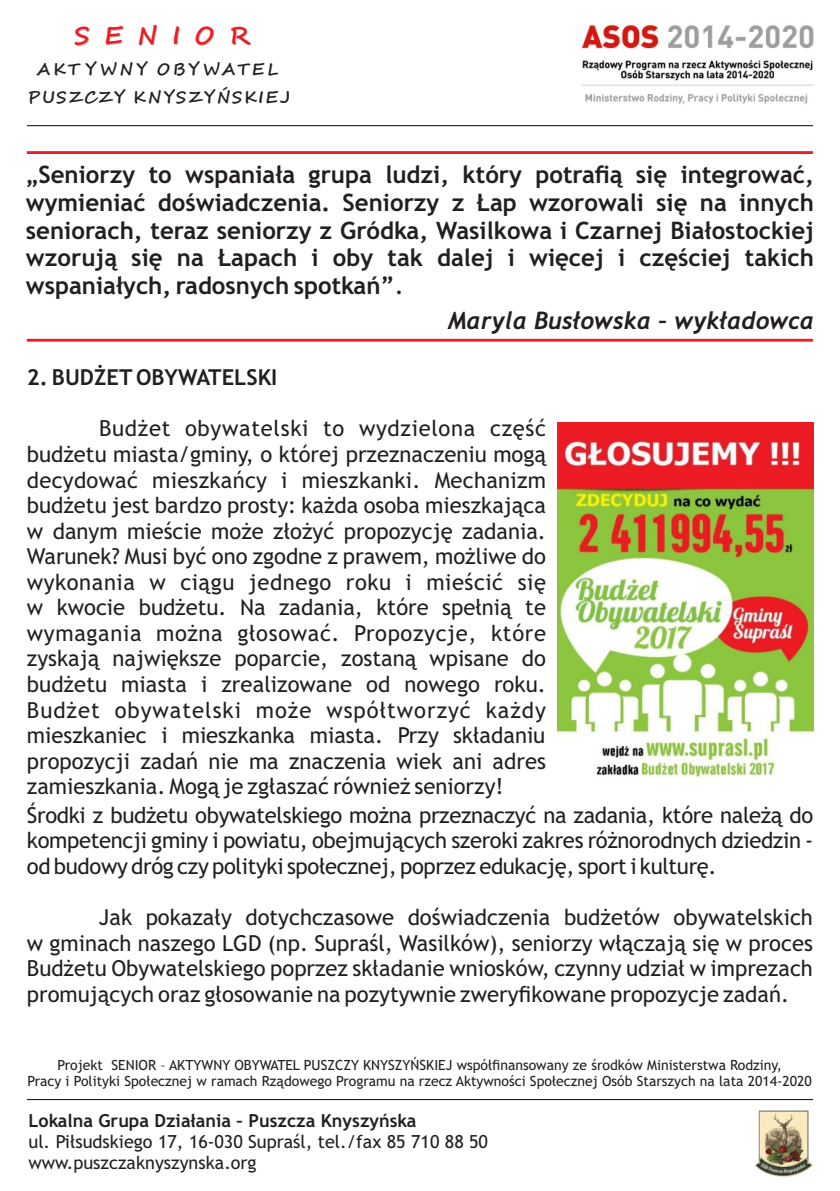
<style>
.page{position:relative;width:840px;height:1191px;background:#fff}
.page>*{position:absolute;margin:0;border:0;box-sizing:border-box;transform-origin:0 0}
.t1{font:24.6px "Segoe Script";letter-spacing:.59em;color:#ee1d23}
.t2{font:700 24px/27.8px "Trebuchet MS";color:#231f20;text-align:justify}
.t3{font:italic 700 24px "Trebuchet";color:#231f20}
.t4{font:22px/25.6px "Trebuchet MS";color:#231f20;text-align:justify}
.t5{font:700 22px "Trebuchet MS";color:#231f20}
.t6{font:18px/21px "Trebuchet MS";color:#231f20}
.t7{font:700 18px "Trebuchet MS";color:#231f20}
.t8{font:16.4px/28.2px "Segoe Script";letter-spacing:.105em;color:#231f20;text-align:center}
.t9{font:14px/16.2px "Trebuchet MS";color:#231f20;text-align:center}
.s1{font-family:"Trebuchet";font-style:italic}
</style>
<div class="page">
<img style="left:754px;top:1110px;width:58px;height:67px">
<img style="left:581px;top:24px;width:233px;height:80px">
<hr style="left:27px;top:125px;width:785px;height:1px;background:#231f20">
<hr style="left:27px;top:1099px;width:785px;height:1px;background:#231f20">
<hr style="left:27px;top:151px;width:785px;height:3px;background:#ee1d23">
<hr style="left:27px;top:339px;width:785px;height:3px;background:#ee1d23">
<img style="left:557px;top:422px;width:255px;height:356px">
<p class="t1" style="left:75px;top:26px;width:177px">SENIOR</p>
<p class="t8" style="left:28px;top:57px;width:264px">AKT YWNY OBYWATEL<br>PUSZCZY KNYSZYŃSKIEJ</p>
<p class="t2" style="left:26px;top:162px;width:789px">„Seniorzy to wspaniała grupa ludzi, który potrafią się integrować, wymieniać doświadczenia. Seniorzy z Łap wzorowali się na innych seniorach, teraz seniorzy z Gródka, Wasilkowa i Czarnej Białostockiej wzorują się na Łapach i oby tak dalej i więcej i częściej takich wspaniałych, radosnych spotkań”<span class="s1">.</span></p>
<p class="t3" style="left:447px;top:311px;width:367px">Maryla Busłowska – wykładowca</p>
<p class="t5" style="left:27px;top:369px;width:252px">2. BUDŻET OBYWATELSKI</p>
<p class="t4" style="left:27px;top:418px;width:520px;text-indent:72px">Budżet obywatelski to wydzielona część budżetu miasta/gminy, o której przeznaczeniu mogą decydować mieszkańcy i mieszkanki. Mechanizm budżetu jest bardzo prosty: każda osoba mieszkająca w danym mieście może złożyć propozycję zadania.<br>Warunek? Musi być ono zgodne z prawem, możliwe do wykonania w ciągu jednego roku i mieścić się w kwocie budżetu. Na zadania, które spełnią te wymagania można głosować. Propozycje, które zyskają największe poparcie, zostaną wpisane do budżetu miasta i zrealizowane od nowego roku.<br>Budżet obywatelski może współtworzyć każdy mieszkaniec i mieszkanka miasta. Przy składaniu propozycji zadań nie ma znaczenia wiek ani adres zamieszkania. Mogą je zgłaszać również seniorzy!</p>
<p class="t4" style="left:27px;top:804px;width:787px">Środki z budżetu obywatelskiego można przeznaczyć na zadania, które należą do kompetencji gminy i powiatu, obejmujących szeroki zakres różnorodnych dziedzin - od budowy dróg czy polityki społecznej, poprzez edukację, sport i kulturę.</p>
<p class="t4" style="left:27px;top:906px;width:787px;text-indent:72px">Jak pokazały dotychczasowe doświadczenia budżetów obywatelskich w gminach naszego LGD (np. Supraśl, Wasilków), seniorzy włączają się w proces Budżetu Obywatelskiego poprzez składanie wniosków, czynny udział w imprezach promujących oraz głosowanie na pozytywnie zweryfikowane propozycje zadań.</p>
<p class="t9" style="left:28px;top:1057px;width:785px">Projekt SENIOR – AKTYWNY OBYWATEL PUSZCZY KNYSZYŃSKIEJ współfinansowany ze środków Ministerstwa Rodziny,<br>Pracy i Polityki Społecznej w ramach Rządowego Programu na rzecz Aktywności Społecznej Osób Starszych na lata 2014-2020</p>
<p class="t7" style="left:28px;top:1113px;width:389px">Lokalna Grupa Działania – Puszcza Knyszyńska</p>
<p class="t6" style="left:28px;top:1132px;width:461px">ul. Piłsudskiego 17, 16-030 Supraśl, tel./fax 85 710 88 50 www.puszczaknyszynska.org</p>
</div>
